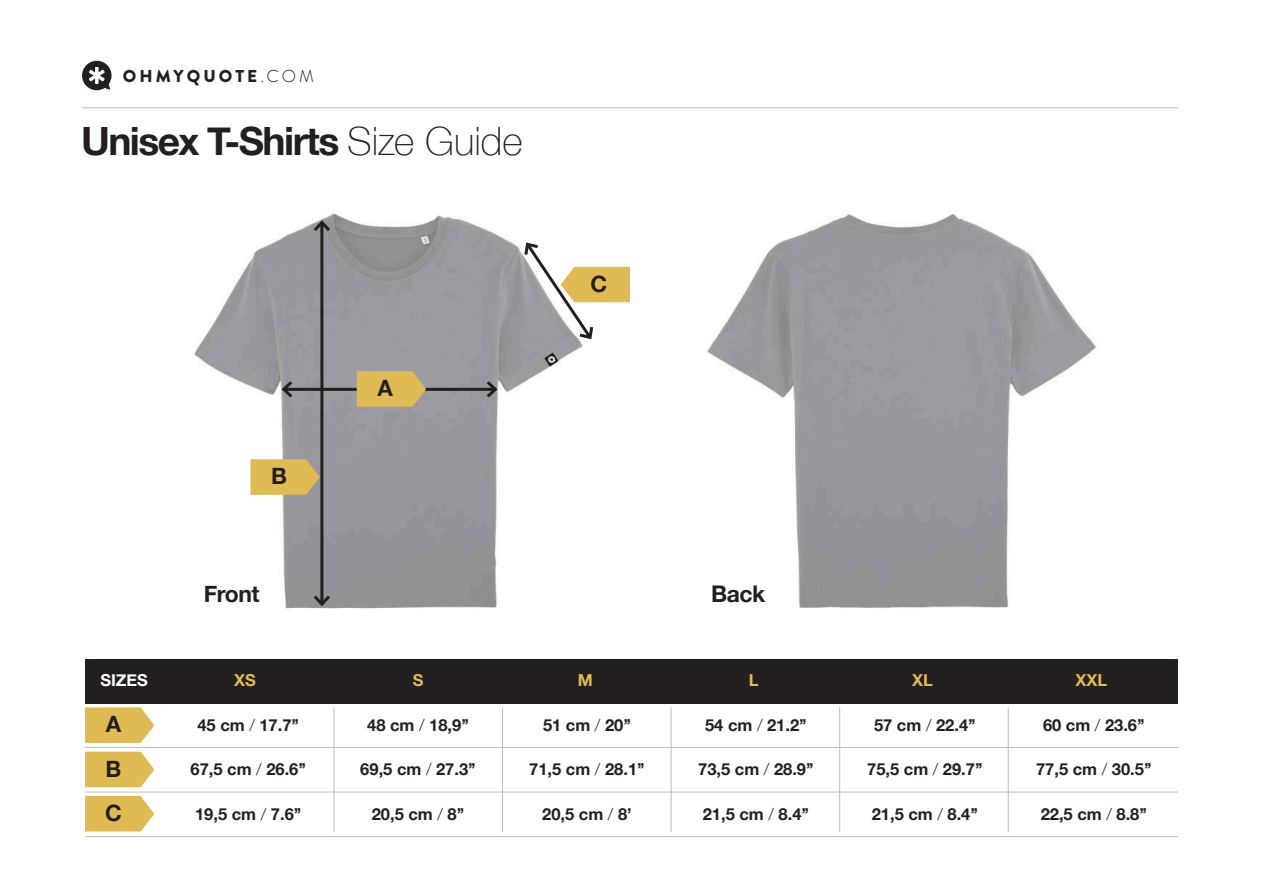
<style>
.page{position:relative;width:1263px;height:893px;background:#fff}
.page>*{position:absolute;margin:0;border:0;box-sizing:border-box;transform-origin:0 0}
.t1{font:700 39px "Helvetica Neue";letter-spacing:-.04em;color:#231f20}
.t2{font:700 22.95px "Helvetica Neue";letter-spacing:-.02em;color:#231f20}
.t3{font:700 22.5px/44.2px "Helvetica Neue";color:#231f20}
.t4{font:900 17.25px "Brandon Grotesque";letter-spacing:.18em;color:#231f20}
.t5{font:700 16.5px "Helvetica Neue";color:#231f20}
.t6{font:700 16.5px "Helvetica Neue";color:#e0ba53}
.t7{font:700 16.5px "Helvetica Neue";color:#fff}
.s1{font-weight:300}
.s2{font-weight:100}
</style>
<div class="page">
<svg style="left:82px;top:61px;width:30px;height:29px"></svg>
<img style="left:193px;top:213px;width:390px;height:396px">
<img style="left:707px;top:214px;width:389px;height:394px">
<hr style="left:82px;top:107px;width:1096px;height:1px;background:#bcbdc0">
<hr style="left:85px;top:747px;width:1093px;height:1px;background:#bcbdc0">
<hr style="left:85px;top:792px;width:1093px;height:1px;background:#bcbdc0">
<hr style="left:85px;top:836px;width:1093px;height:1px;background:#bcbdc0">
<div style="left:85px;top:659px;width:1092px;height:44px;background:#231f20"></div>
<svg style="left:85px;top:707px;width:69px;height:36px;background:#e3c165"></svg>
<svg style="left:85px;top:752px;width:69px;height:35px;background:#e2c062"></svg>
<svg style="left:250px;top:459px;width:70px;height:36px;background:#d8b75d"></svg>
<svg style="left:85px;top:796px;width:69px;height:35px;background:#e2c062"></svg>
<hr style="left:334px;top:707px;width:1px;height:125px;background:#bcbdc0">
<hr style="left:502px;top:707px;width:1px;height:125px;background:#bcbdc0">
<hr style="left:671px;top:707px;width:1px;height:125px;background:#bcbdc0">
<hr style="left:839px;top:707px;width:1px;height:125px;background:#bcbdc0">
<hr style="left:1008px;top:707px;width:1px;height:125px;background:#bcbdc0">
<hr style="left:320px;top:222px;width:3px;height:382px;background:#231f20">
<svg style="left:311px;top:218px;width:22px;height:16px"></svg>
<svg style="left:311px;top:592px;width:22px;height:17px"></svg>
<hr style="left:284px;top:388px;width:211px;height:3px;background:#231f20">
<svg style="left:483px;top:378px;width:17px;height:23px"></svg>
<svg style="left:279px;top:378px;width:17px;height:23px"></svg>
<svg style="left:522px;top:240px;width:108px;height:102px"></svg>
<svg style="left:357px;top:371px;width:69px;height:36px;background:#d8b65b"></svg>
<p class="t4" style="left:123px;top:64px;width:193px">OHMYQUOTE<span class="s1">.COM</span></p>
<h1 class="t1" style="left:81px;top:111px;width:443px">Unisex T-Shirts <span class="s2">Size Guide</span></h1>
<h3 class="t3" style="left:271px;top:455px;width:17px">B</h3>
<h3 class="t3" style="left:378px;top:367px;width:17px">A</h3>
<h3 class="t3" style="left:591px;top:262px;width:18px">C</h3>
<h2 class="t2" style="left:204px;top:576px;width:57px">Front</h2>
<h2 class="t2" style="left:711px;top:576px;width:56px">Back</h2>
<p class="t7" style="left:100px;top:667px;width:49px">SIZES</p>
<p class="t6" style="left:234px;top:667px;width:23px">XS</p>
<p class="t5" style="left:197px;top:712px;width:103px">45 cm <span class="s1">/</span> 17.7’’</p>
<h3 class="t3" style="left:106px;top:703px;width:17px">A<br>B</h3>
<p class="t5" style="left:191px;top:756px;width:117px">67,5 cm <span class="s1">/</span> 26.6’’</p>
<p class="t5" style="left:195px;top:801px;width:108px">19,5 cm <span class="s1">/</span> 7.6’’</p>
<h3 class="t3" style="left:105px;top:791px;width:18px">C</h3>
<p class="t6" style="left:413px;top:667px;width:12px">S</p>
<p class="t6" style="left:578px;top:667px;width:16px">M</p>
<p class="t6" style="left:749px;top:667px;width:11px">L</p>
<p class="t6" style="left:912px;top:667px;width:22px">XL</p>
<p class="t6" style="left:1075px;top:667px;width:33px">XXL</p>
<p class="t5" style="left:367px;top:712px;width:103px">48 cm <span class="s1">/</span> 18,9’’</p>
<p class="t5" style="left:360px;top:756px;width:117px">69,5 cm <span class="s1">/</span> 27.3’’</p>
<p class="t5" style="left:372px;top:801px;width:94px">20,5 cm <span class="s1">/</span> 8’’</p>
<p class="t5" style="left:543px;top:712px;width:89px">51 cm <span class="s1">/</span> 20’’</p>
<p class="t5" style="left:529px;top:756px;width:117px">71,5 cm <span class="s1">/</span> 28.1’’</p>
<p class="t5" style="left:542px;top:801px;width:91px">20,5 cm <span class="s1">/</span> 8’</p>
<p class="t5" style="left:705px;top:712px;width:103px">54 cm <span class="s1">/</span> 21.2’’</p>
<p class="t5" style="left:698px;top:756px;width:117px">73,5 cm <span class="s1">/</span> 28.9’’</p>
<p class="t5" style="left:703px;top:801px;width:108px">21,5 cm <span class="s1">/</span> 8.4’’</p>
<p class="t5" style="left:874px;top:712px;width:103px">57 cm <span class="s1">/</span> 22.4’’</p>
<p class="t5" style="left:867px;top:756px;width:117px">75,5 cm <span class="s1">/</span> 29.7’’</p>
<p class="t5" style="left:872px;top:801px;width:108px">21,5 cm <span class="s1">/</span> 8.4’’</p>
<p class="t5" style="left:1043px;top:712px;width:103px">60 cm <span class="s1">/</span> 23.6’’</p>
<p class="t5" style="left:1036px;top:756px;width:117px">77,5 cm <span class="s1">/</span> 30.5’’</p>
<p class="t5" style="left:1041px;top:801px;width:108px">22,5 cm <span class="s1">/</span> 8.8’’</p>
</div>
